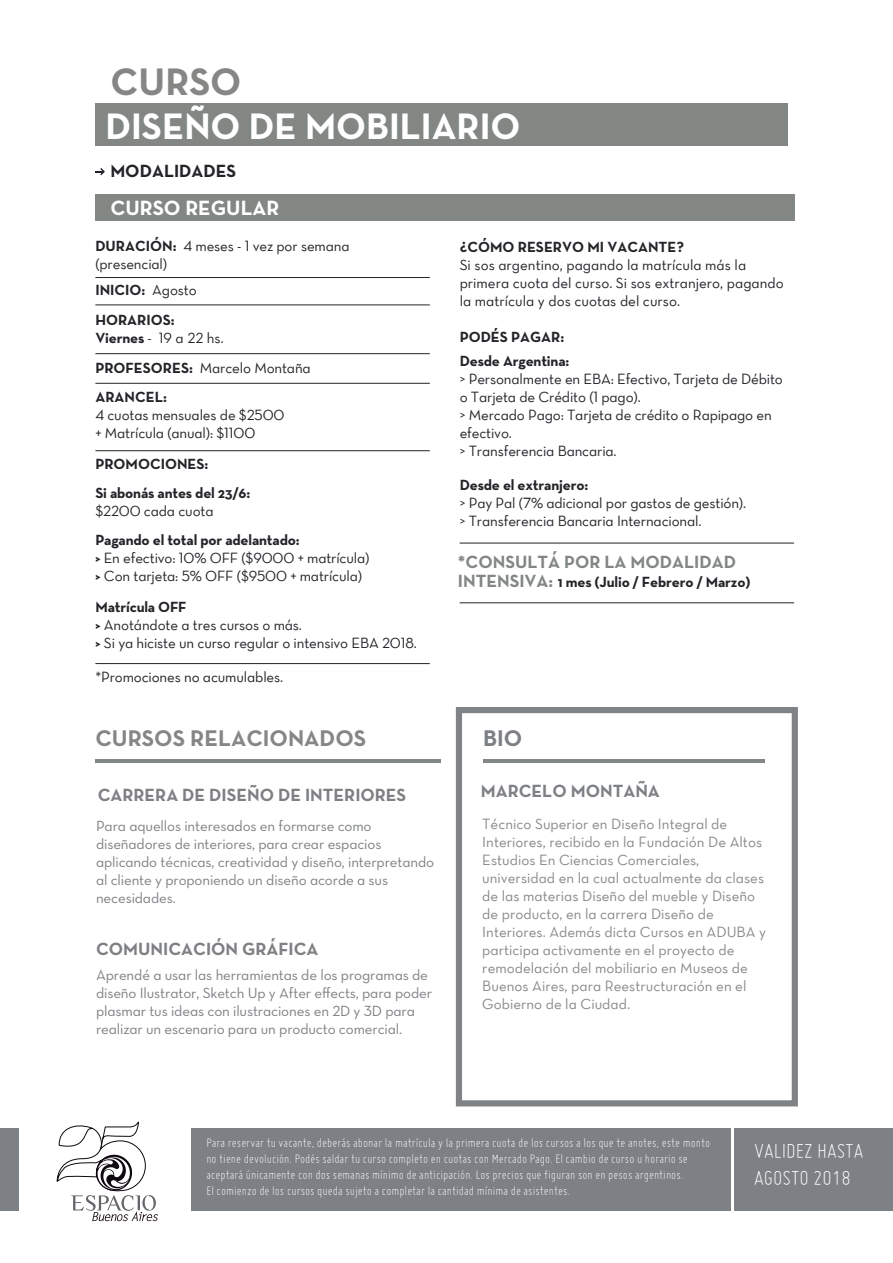
<style>
.page{position:relative;width:893px;height:1263px;background:#fff}
.page>*{position:absolute;margin:0;border:0;box-sizing:border-box;transform-origin:0 0}
.t1{font:700 39px "Neutra Text";color:#868785}
.t2{font:700 37.5px "Neutra Text";color:#fff}
.t3{font:700 23.1px "Neutra Text";color:#868785}
.t4{font:700 23.1px "Neutra Text";color:#7d8084}
.t5{font:300 22.5px/27px "Miso";color:#fff}
.t6{font:700 21px "Neutra Text";color:#fff}
.t7{font:700 18px "Neutra Text";color:#7f8084}
.t8{font:700 18px "Neutra Text";color:#828784}
.t9{font:700 18px "Neutra Text";color:#7d8084}
.t10{font:700 18px "Neutra Text";color:#252228}
.t11{font:15px/18px "Neutra Text Book Alt";letter-spacing:-.01em;color:#252228}
.t12{font:15px/18px "Neutra Text Book Alt";color:#888985}
.t13{font:15px/18px "Neutra Text Book Alt";letter-spacing:-.01em;color:#7e8084}
.t14{font:700 15px/29.5px "Neutra Text";letter-spacing:-.01em;color:#252228}
.t15{font:300 13.5px/16.2px "Miso";color:#fff}
.s1{font-family:"Neutra Text";font-weight:700}
.s2{font-family:"Neutra Text Book Alt";font-weight:400}
.s3{font-size:18px;color:#828784}
</style>
<div class="page">
<div style="left:192px;top:1128px;width:539px;height:82px;background:#7d8084"></div>
<div style="left:734px;top:1128px;width:159px;height:82px;background:#7d8084"></div>
<div style="left:0;top:1128px;width:19px;height:82px;background:#7d8084"></div>
<svg style="left:56px;top:1122px;width:102px;height:99px"></svg>
<div style="left:95px;top:104px;width:693px;height:42px;background:#828784"></div>
<svg style="left:95px;top:168px;width:10px;height:7px"></svg>
<div style="left:95px;top:194px;width:700px;height:27px;background:#828784"></div>
<hr style="left:95px;top:759px;width:346px;height:4px;background:#828784">
<hr style="left:95px;top:353px;width:335px;height:1px;background:#252228">
<hr style="left:95px;top:277px;width:335px;height:1px;background:#252228">
<hr style="left:95px;top:304px;width:335px;height:1px;background:#252228">
<hr style="left:95px;top:383px;width:335px;height:1px;background:#252228">
<hr style="left:95px;top:450px;width:335px;height:1px;background:#252228">
<hr style="left:460px;top:543px;width:334px;height:1px;background:#252228">
<hr style="left:460px;top:602px;width:334px;height:1px;background:#252228">
<hr style="left:95px;top:663px;width:335px;height:1px;background:#252228">
<div style="left:456px;top:707px;width:342px;height:399px;border:6px solid #7f8386"></div>
<hr style="left:483px;top:759px;width:282px;height:4px;background:#828784">
<h1 class="t1" style="left:110px;top:58px;width:133px">CURSO</h1>
<h2 class="t2" style="left:105px;top:103px;width:416px">DISEÑO DE MOBILIARIO</h2>
<p class="t10" style="left:110px;top:160px;width:127px">MODALIDADES</p>
<h3 class="t6" style="left:110px;top:194px;width:170px">CURSO REGULAR</h3>
<p class="t11" style="left:95px;top:237px;width:256px"><span class="s1">DURACIÓN:</span> 4 meses - 1 vez por semana (presencial)</p>
<p class="t14" style="left:95px;top:275px;width:103px">INICIO: <span class="s2">Agosto<br></span>HORARIOS:</p>
<p class="t11" style="left:95px;top:329px;width:130px"><span class="s1">Viernes</span> - 19 a 22 hs.</p>
<p class="t11" style="left:95px;top:359px;width:217px"><span class="s1">PROFESORES:</span> Marcelo Montaña</p>
<p class="t14" style="left:95px;top:382px;width:73px">ARANCEL:</p>
<p class="t11" style="left:95px;top:406px;width:191px">4 cuotas mensuales de $2500 + Matrícula (anual): $1100</p>
<p class="t14" style="left:95px;top:449px;width:115px">PROMOCIONES:</p>
<p class="t14" style="left:95px;top:478px;width:156px">Si abonás antes del 23/6:</p>
<p class="t11" style="left:95px;top:502px;width:120px">$2200 cada cuota</p>
<p class="t14" style="left:95px;top:524px;width:206px">Pagando el total por adelantado:</p>
<p class="t11" style="left:95px;top:548px;width:276px"><span class="s1">&gt;</span> En efectivo: 10% OFF ($9000 + matrícula) <span class="s1">&gt;</span> Con tarjeta: 5% OFF ($9500 + matrícula)</p>
<p class="t14" style="left:95px;top:592px;width:93px">Matrícula OFF</p>
<p class="t11" style="left:95px;top:616px;width:323px"><span class="s1">&gt;</span> Anotándote a tres cursos o más.<br><span class="s1">&gt;</span> Si ya hiciste un curso regular o intensivo EBA 2018.</p>
<p class="t11" style="left:95px;top:668px;width:189px">*Promociones no acumulables.</p>
<h3 class="t3" style="left:95px;top:724px;width:272px">CURSOS RELACIONADOS</h3>
<p class="t7" style="left:98px;top:784px;width:310px">CARRERA DE DISEÑO DE INTERIORES</p>
<p class="t13" style="left:96px;top:816px;width:340px">Para aquellos interesados en formarse como diseñadores de interiores, para crear espacios aplicando técnicas, creatividad y diseño, interpretando al cliente y proponiendo un diseño acorde a sus necesidades.</p>
<p class="t7" style="left:96px;top:937px;width:224px">COMUNICACIÓN GRÁFICA</p>
<p class="t13" style="left:96px;top:965px;width:338px">Aprendé a usar las herramientas de los programas de diseño Ilustrator, Sketch Up y After effects, para poder plasmar tus ideas con ilustraciones en 2D y 3D para realizar un escenario para un producto comercial.</p>
<p class="t14" style="left:460px;top:232px;width:226px">¿CÓMO RESERVO MI VACANTE?</p>
<p class="t11" style="left:460px;top:255px;width:326px">Si sos argentino, pagando la matrícula más la primera cuota del curso. Si sos extranjero, pagando la matrícula y dos cuotas del curso.</p>
<p class="t14" style="left:460px;top:324px;width:111px;line-height:24px">PODÉS PAGAR:<br>Desde Argentina:</p>
<p class="t11" style="left:460px;top:369px;width:325px">&gt; Personalmente en EBA: Efectivo, Tarjeta de Débito o Tarjeta de Crédito (1 pago).<br>&gt; Mercado Pago: Tarjeta de crédito o Rapipago en efectivo.<br>&gt; Transferencia Bancaria.</p>
<p class="t14" style="left:460px;top:470px;width:130px">Desde el extranjero:</p>
<p class="t11" style="left:460px;top:494px;width:288px">&gt; Pay Pal (7% adicional por gastos de gestión). &gt; Transferencia Bancaria Internacional.</p>
<p class="t8" style="left:458px;top:550px;width:280px">*CONSULTÁ POR LA MODALIDAD</p>
<p class="t14" style="left:458px;top:567px;width:294px"><span class="s3">INTENSIVA:</span> 1 mes (Julio / Febrero / Marzo)</p>
<h3 class="t4" style="left:483px;top:724px;width:41px">BIO</h3>
<p class="t9" style="left:481px;top:779px;width:181px">MARCELO MONTAÑA</p>
<p class="t12" style="left:482px;top:815px;width:285px">Técnico Superior en Diseño Integral de Interiores, recibido en la Fundación De Altos Estudios En Ciencias Comerciales, universidad en la cual actualmente da clases de las materias Diseño del mueble y Diseño de producto, en la carrera Diseño de Interiores. Además dicta Cursos en ADUBA y participa activamente en el proyecto de remodelación del mobiliario en Museos de Buenos Aires, para Reestructuración en el Gobierno de la Ciudad.</p>
<p class="t15" style="left:206px;top:1134px;width:505px">Para reservar tu vacante, deberás abonar la matrícula y la primera cuota de los cursos a los que te anotes, este monto no tiene devolución. Podés saldar tu curso completo en cuotas con Mercado Pago. El cambio de curso u horario se aceptará únicamente con dos semanas mínimo de anticipación. Los precios que figuran son en pesos argentinos.<br>El comienzo de los cursos queda sujeto a completar la cantidad mínima de asistentes.</p>
<h3 class="t5" style="left:754px;top:1137px;width:111px">VALIDEZ HASTA<br>AGOSTO 2018</h3>
</div>
